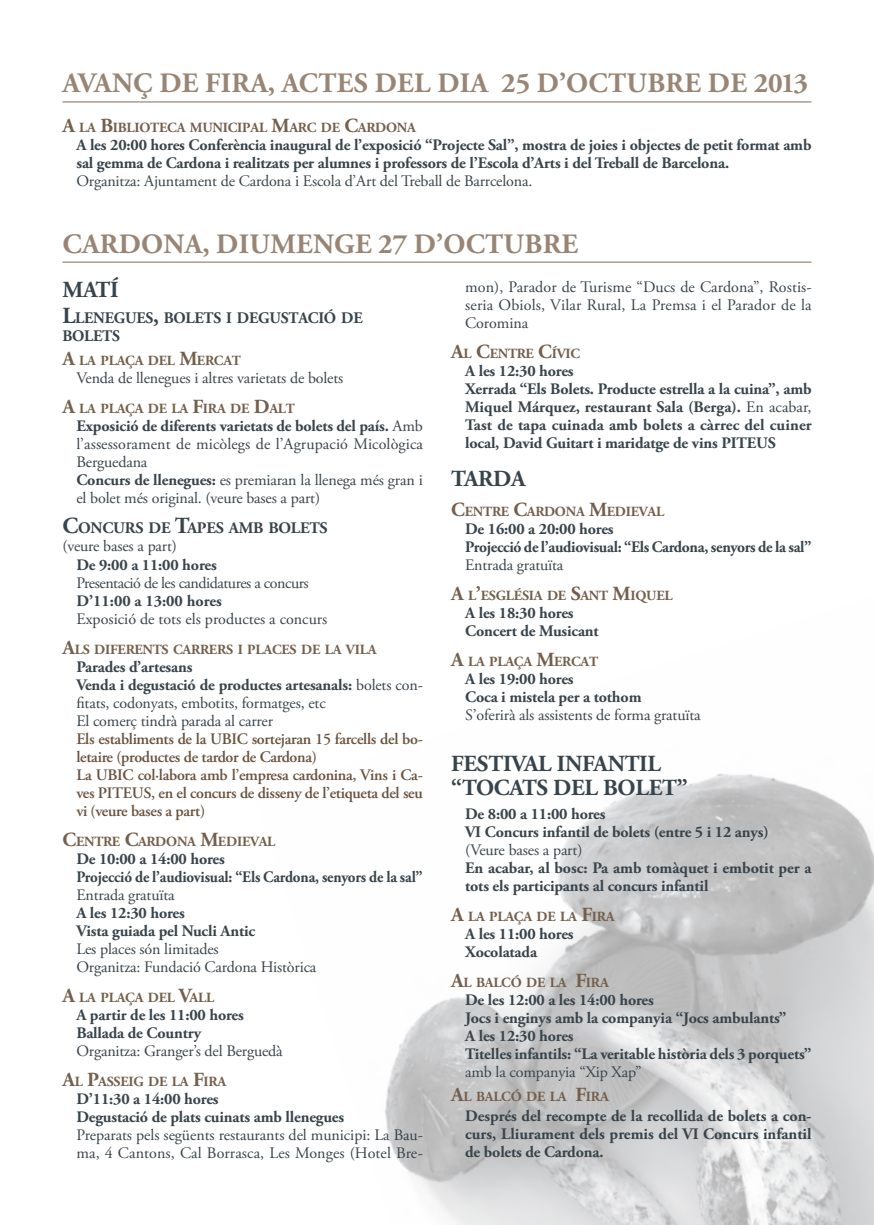
<style>
.page{position:relative;width:874px;height:1225px;background:#fff}
.page>*{position:absolute;margin:0;border:0;box-sizing:border-box;transform-origin:0 0}
.mati-tarda{font:700 28px "Adobe Garamond Pro";letter-spacing:.01em;color:#988575}
.titol_2{font:700 23px "Adobe Garamond Pro";letter-spacing:-.01em;color:#38444c}
.text{font:700 23px "Adobe Garamond Pro";color:#38444c}
.titol_2-2{font:700 16.2px/18px "Adobe Garamond Pro";letter-spacing:-.015em;color:#38444c}
.text-2{font:700 16px/18px "Adobe Garamond Pro";letter-spacing:-.01em;color:#38444c}
.text-3{font:16px/18px "Adobe Garamond Pro";letter-spacing:-.01em;color:#38444c}
.text-4{font:600 16px/18px "Adobe Garamond Pro";letter-spacing:-.02em;color:#69533f}
.text-5{font:700 16px "Adobe Garamond Pro";letter-spacing:-.01em;color:#38444c;scale:.94 1}
.titol_3{font:700 16px "Adobe Garamond Pro";letter-spacing:-.01em;color:#38444c}
.text-6{font:16px "Adobe Garamond Pro";letter-spacing:-.03em;color:#38444c}
.titol_2-3{font:16px "Adobe Garamond Pro";letter-spacing:-.01em;color:#38444c}
.titol_3-2{font:700 14px "Adobe Garamond Pro";letter-spacing:-.015em;color:#745f4c}
.s1{font-size:20px}
.s2{font-size:23px}
.s3{font-weight:700}
.s4{font-weight:400}
</style>
<div class="page">
<img style="left:385px;top:773px;width:488px;height:452px">
<hr style="left:62px;top:261px;width:749px;height:2px;background:#988575">
<hr style="left:62px;top:101px;width:749px;height:2px;background:#988575">
<p class="mati-tarda" style="left:63px;top:66px;width:746px">AVANÇ DE FIRA, ACTES DEL DIA 25 D’OCTUBRE DE 2013</p>
<p class="titol_3-2" style="left:62px;top:119px;width:355px"><span class="s1">A</span> LA <span class="s1">B</span>IBLIOTECA MUNICIPAL <span class="s1">M</span>ARC DE <span class="s1">C</span>ARDONA</p>
<p class="text-2" style="left:76px;top:136px;width:736px">A les 20:00 hores Conferència inaugural de l’exposició “Projecte Sal”, mostra de joies i objectes de petit format amb sal gemma de Cardona i realitzats per alumnes i professors de l’Escola d’Arts i del Treball de Barcelona.</p>
<p class="text-3" style="left:76px;top:172px;width:457px">Organitza: Ajuntament de Cardona i Escola d’Art del Treball de Barrcelona.</p>
<p class="mati-tarda" style="left:63px;top:228px;width:517px">CARDONA, DIUMENGE 27 D’OCTUBRE</p>
<p class="text" style="left:62px;top:277px;width:58px">MATÍ</p>
<p class="titol_2-2" style="left:62px;top:309px;width:301px"><span class="s2">L</span>LENEGUES<span class="s2">,</span> BOLETS I DEGUSTACIÓ DE<br>BOLETS</p>
<p class="titol_3-2" style="left:62px;top:353px;width:171px"><span class="s1">A</span> LA PLAÇA DEL <span class="s1">M</span>ERCAT</p>
<p class="text-3" style="left:76px;top:370px;width:268px">Venda de llenegues i altres varietats de bolets</p>
<p class="titol_3-2" style="left:62px;top:401px;width:217px"><span class="s1">A</span> LA PLAÇA DE LA <span class="s1">F</span>IRA DE <span class="s1">D</span>ALT</p>
<p class="text-3" style="left:76px;top:418px;width:348px;text-align:justify"><span class="s3">Exposició de diferents varietats de bolets del país.</span> Amb l’assessorament de micòlegs de l’Agrupació Micològica Berguedana</p>
<p class="text-3" style="left:76px;top:472px;width:348px"><span class="s3">Concurs de llenegues:</span> es premiaran la llenega més gran i el bolet més original. (veure bases a part)</p>
<p class="titol_2-2" style="left:62px;top:519px;width:267px"><span class="s2">C</span>ONCURS DE <span class="s2">T</span>APES AMB BOLETS</p>
<p class="titol_2-3" style="left:62px;top:537px;width:116px">(veure bases a part)</p>
<p class="text-2" style="left:76px;top:556px;width:142px">De 9:00 a 11:00 hores</p>
<p class="text-6" style="left:76px;top:573px;width:234px">Presentació de les candidatures a concurs</p>
<p class="text-2" style="left:76px;top:592px;width:147px">D’11:00 a 13:00 hores</p>
<p class="text-3" style="left:76px;top:610px;width:252px">Exposició de tots els productes a concurs</p>
<p class="titol_3-2" style="left:62px;top:641px;width:307px"><span class="s1">A</span>LS DIFERENTS CARRERS I PLACES DE LA VILA</p>
<p class="text-2" style="left:76px;top:658px;width:117px">Parades d’artesans</p>
<p class="text-3" style="left:76px;top:676px;width:347px"><span class="s3">Venda i degustació de productes artesanals:</span> bolets con&shy;fitats, codonyats, embotits, formatges, etc</p>
<p class="text-3" style="left:76px;top:712px;width:198px">El comerç tindrà parada al carrer</p>
<p class="text-4" style="left:76px;top:729px;width:347px">Els establiments de la UBIC sortejaran 15 farcells del bo&shy;letaire (productes de tardor de Cardona)</p>
<p class="text-4" style="left:76px;top:765px;width:347px;text-align:justify">La UBIC col·labora amb l’empresa cardonina, Vins i Ca&shy;ves PITEUS, en el concurs de disseny de l’etiqueta del seu vi (veure bases a part)</p>
<p class="titol_3-2" style="left:62px;top:833px;width:206px"><span class="s1">C</span>ENTRE <span class="s1">C</span>ARDONA <span class="s1">M</span>EDIEVAL</p>
<p class="text-2" style="left:76px;top:850px;width:150px">De 10:00 a 14:00 hores</p>
<p class="text-5" style="left:76px;top:867px;width:370px">Projecció de l’audiovisual: “Els Cardona, senyors de la sal”</p>
<p class="text-3" style="left:76px;top:886px;width:100px">Entrada gratuïta</p>
<p class="text-2" style="left:76px;top:904px;width:110px">A les 12:30 hores</p>
<p class="text-2" style="left:76px;top:922px;width:180px">Vista guiada pel Nucli Antic</p>
<p class="text-3" style="left:76px;top:940px;width:144px">Les places són limitades</p>
<p class="text-3" style="left:76px;top:958px;width:241px">Organitza: Fundació Cardona Històrica</p>
<p class="titol_3-2" style="left:62px;top:989px;width:137px"><span class="s1">A</span> LA PLAÇA DEL <span class="s1">V</span>ALL</p>
<p class="text-2" style="left:76px;top:1006px;width:169px">A partir de les 11:00 hores</p>
<p class="text-2" style="left:76px;top:1024px;width:126px">Ballada de Country</p>
<p class="text-3" style="left:76px;top:1042px;width:208px">Organitza: Granger’s del Berguedà</p>
<p class="titol_3-2" style="left:62px;top:1073px;width:166px"><span class="s1">A</span>L <span class="s1">P</span>ASSEIG DE LA <span class="s1">F</span>IRA</p>
<p class="text-2" style="left:76px;top:1090px;width:144px">D’11:30 a 14:00 hores</p>
<p class="text-2" style="left:76px;top:1108px;width:269px">Degustació de plats cuinats amb llenegues</p>
<p class="text-3" style="left:76px;top:1126px;width:347px">Preparats pels següents restaurants del municipi: La Bau&shy;ma, 4 Cantons, Cal Borrasca, Les Monges (Hotel Bre-</p>
<p class="text-3" style="left:465px;top:279px;width:348px;text-align:justify">mon), Parador de Turisme “Ducs de Cardona”, Rostis&shy;seria Obiols, Vilar Rural, La Premsa i el Parador de la Coromina</p>
<p class="titol_3-2" style="left:451px;top:346px;width:130px"><span class="s1">A</span>L <span class="s1">C</span>ENTRE <span class="s1">C</span>ÍVIC</p>
<p class="text-2" style="left:465px;top:362px;width:110px">A les 12:30 hores</p>
<p class="text-2" style="left:465px;top:380px;width:348px;text-align:justify">Xerrada “Els Bolets. Producte estrella a la cuina”, amb Miquel Márquez, restaurant Sala (Berga). <span class="s4">En acabar, </span>Tast de tapa cuinada amb bolets a càrrec del cuiner local, David Guitart i maridatge de vins PITEUS</p>
<p class="titol_2" style="left:451px;top:466px;width:76px">TARD A</p>
<p class="titol_3-2" style="left:451px;top:504px;width:206px"><span class="s1">C</span>ENTRE <span class="s1">C</span>ARDONA <span class="s1">M</span>EDIEVAL</p>
<p class="titol_3" style="left:465px;top:520px;width:150px">De 16:00 a 20:00 hores</p>
<p class="text-2" style="left:465px;top:538px;width:347px">Projecció de l’audiovisual: “Els Cardona, senyors de la sal”</p>
<p class="text-3" style="left:465px;top:557px;width:100px">Entrada gratuïta</p>
<p class="titol_3-2" style="left:451px;top:588px;width:223px"><span class="s1">A</span> L<span class="s1">’</span>ESGLÉSIA DE <span class="s1">S</span>ANT <span class="s1">M</span>IQUEL</p>
<p class="text-2" style="left:465px;top:604px;width:110px">A les 18:30 hores</p>
<p class="text-2" style="left:465px;top:622px;width:135px">Concert de Musicant</p>
<p class="titol_3-2" style="left:451px;top:654px;width:140px"><span class="s1">A</span> LA PLAÇA <span class="s1">M</span>ERCAT</p>
<p class="text-2" style="left:465px;top:670px;width:110px">A les 19:00 hores</p>
<p class="text-2" style="left:465px;top:688px;width:178px">Coca i mistela per a tothom</p>
<p class="text-3" style="left:465px;top:707px;width:237px">S’oferirà als assistents de forma gratuïta</p>
<p class="titol_2" style="left:451px;top:750px;width:211px">FES TIV AL IN FANTIL</p>
<p class="titol_2" style="left:451px;top:774px;width:238px">“TOC ATS DE L BO LET”</p>
<p class="text-2" style="left:465px;top:804px;width:142px">De 8:00 a 11:00 hores</p>
<p class="text-2" style="left:465px;top:822px;width:305px">VI Concurs infantil de bolets (entre 5 i 12 anys)</p>
<p class="text-3" style="left:465px;top:841px;width:119px">(Veure bases a part)</p>
<p class="text-2" style="left:465px;top:858px;width:348px">En acabar, al bosc: Pa amb tomàquet i embotit per a tots els participants al concurs infantil</p>
<p class="titol_3-2" style="left:451px;top:908px;width:166px"><span class="s1">A</span> LA PLAÇA DE LA <span class="s1">F</span>IRA</p>
<p class="text-2" style="left:465px;top:924px;width:110px">A les 11:00 hores</p>
<p class="text-2" style="left:465px;top:942px;width:73px">Xocolatada</p>
<p class="titol_3-2" style="left:451px;top:974px;width:160px"><span class="s1">A</span>L BALCÓ DE LA <span class="s1">F</span>IRA</p>
<p class="titol_3" style="left:465px;top:990px;width:190px">De les 12:00 a les 14:00 hores</p>
<p class="text-2" style="left:465px;top:1008px;width:322px">Jocs i enginys amb la companyia “Jocs ambulants”</p>
<p class="text-2" style="left:465px;top:1026px;width:110px">A les 12:30 hores</p>
<p class="text-2" style="left:465px;top:1044px;width:347px">Titelles infantils: “La veritable història dels 3 porquets” <span class="s4">amb la companyia “Xip Xap”</span></p>
<p class="titol_3-2" style="left:451px;top:1088px;width:160px"><span class="s1">A</span>L BALCÓ DE LA <span class="s1">F</span>IRA</p>
<p class="text-2" style="left:465px;top:1106px;width:347px;text-align:justify">Després del recompte de la recollida de bolets a con&shy;curs, Lliurament dels premis del VI Concurs infantil de bolets de Cardona.</p>
</div>
